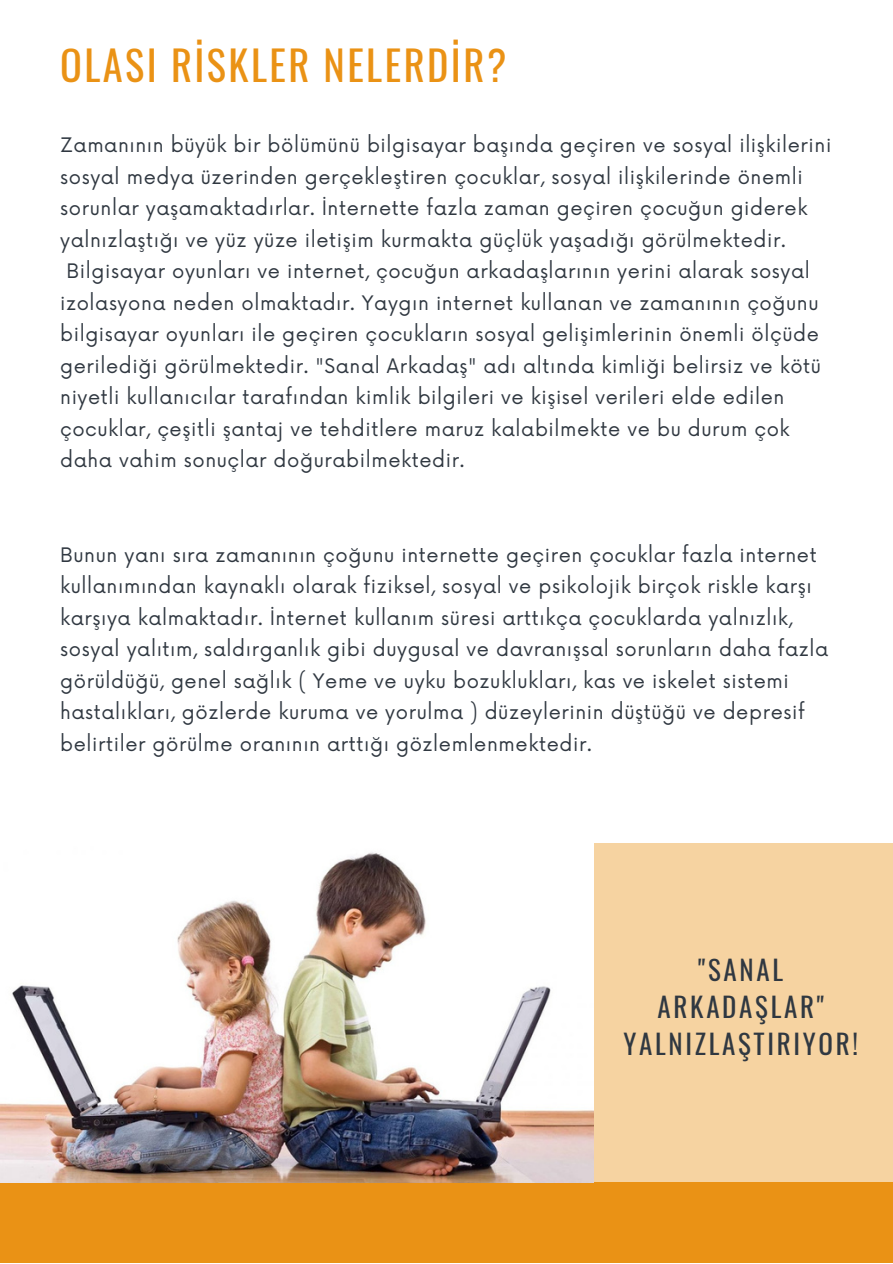
<style>
.page{position:relative;width:893px;height:1264px;background:#fff}
.page>*{position:absolute;margin:0;border:0;box-sizing:border-box;transform-origin:0 0}
.t1{font:40.5px "Oswald";letter-spacing:.06em;color:#ea9215}
.t2{font:27px/37px "Oswald";letter-spacing:.1em;color:#303841;text-align:center}
.t3{font:19.5px/31.5px "Now";letter-spacing:.03em;color:#303841}
</style>
<div class="page">
<div style="left:0;top:843px;width:892px;height:419px;background:#f6d3a1"></div>
<div style="left:0;top:1182px;width:892px;height:80px;background:#ea9215"></div>
<img style="left:0;top:843px;width:594px;height:339px">
<h1 class="t1" style="left:60px;top:34px;width:448px">OLASI RİSKLER NELERDİR?</h1>
<p class="t3" style="left:60px;top:130px;width:769px">Zamanının büyük bir bölümünü bilgisayar başında geçiren ve sosyal ilişkilerini</p>
<p class="t3" style="left:60px;top:162px;width:740px">sosyal medya üzeri nden gerçekleşti ren çocuklar, sosyal i lişki leri nde önemli</p>
<p class="t3" style="left:60px;top:193px;width:748px">sorunlar yaşamaktadırlar. İnternette fazla zaman geçi ren çocuğun giderek</p>
<p class="t3" style="left:60px;top:225px;width:727px">yalnızlaştığı ve yüz yüze i letişi m kurmakta güçlük yaşadığı görülmektedi r.</p>
<p class="t3" style="left:67px;top:256px;width:744px">Bi lgisayar oyunları ve i nternet, çocuğun arkadaşlarının yeri ni alarak sosyal</p>
<p class="t3" style="left:60px;top:288px;width:759px">izolasyona neden olmaktadır. Yaygın i nternet kullanan ve zamanının çoğunu</p>
<p class="t3" style="left:60px;top:319px;width:760px">bilgisayar oyunları ile geçiren çocukların sosyal gelişimlerinin önemli ölçüde</p>
<p class="t3" style="left:60px;top:351px;width:762px">geri lediği görülmektedi r. "Sanal Arkadaş" adı altında ki mliği beli rsiz ve kötü</p>
<p class="t3" style="left:60px;top:382px;width:725px">niyetli kullanıcılar tarafından kimli k bilgileri ve kişisel verileri elde edilen</p>
<p class="t3" style="left:60px;top:414px;width:731px">çocuklar, çeşitli şantaj ve tehditlere maruz kalabi lmekte ve bu durum çok</p>
<p class="t3" style="left:60px;top:445px;width:406px">daha vahim sonuçlar doğurabilmektedir.</p>
<p class="t3" style="left:60px;top:539px;width:769px">Bunun yanı sıra zamanının çoğunu i nternette geçi ren çocuklar fazla i nternet kullanımından kaynaklı olarak fizi ksel, sosyal ve psi koloji k bi rçok riskle karşı karşıya kalmaktadır. İnternet kullanım süresi arttıkça çocuklarda yalnızlık, sosyal yalıtım, saldırganlık gi bi duygusal ve davranışsal sorunların daha fazla görüldüğü, genel sağlık ( Yeme ve uyku bozuklukları, kas ve iskelet sistemi hastalıkları, gözlerde kuruma ve yorulma ) düzeyleri ni n düştüğü ve depresif belirtiler görülme oranının arttığı gözlemlenmektedir.</p>
<h2 class="t2" style="left:623px;top:950px;width:236px">"SANAL<br>ARKADAŞLAR"<br>YALNIZLAŞTIRIYOR!</h2>
</div>
